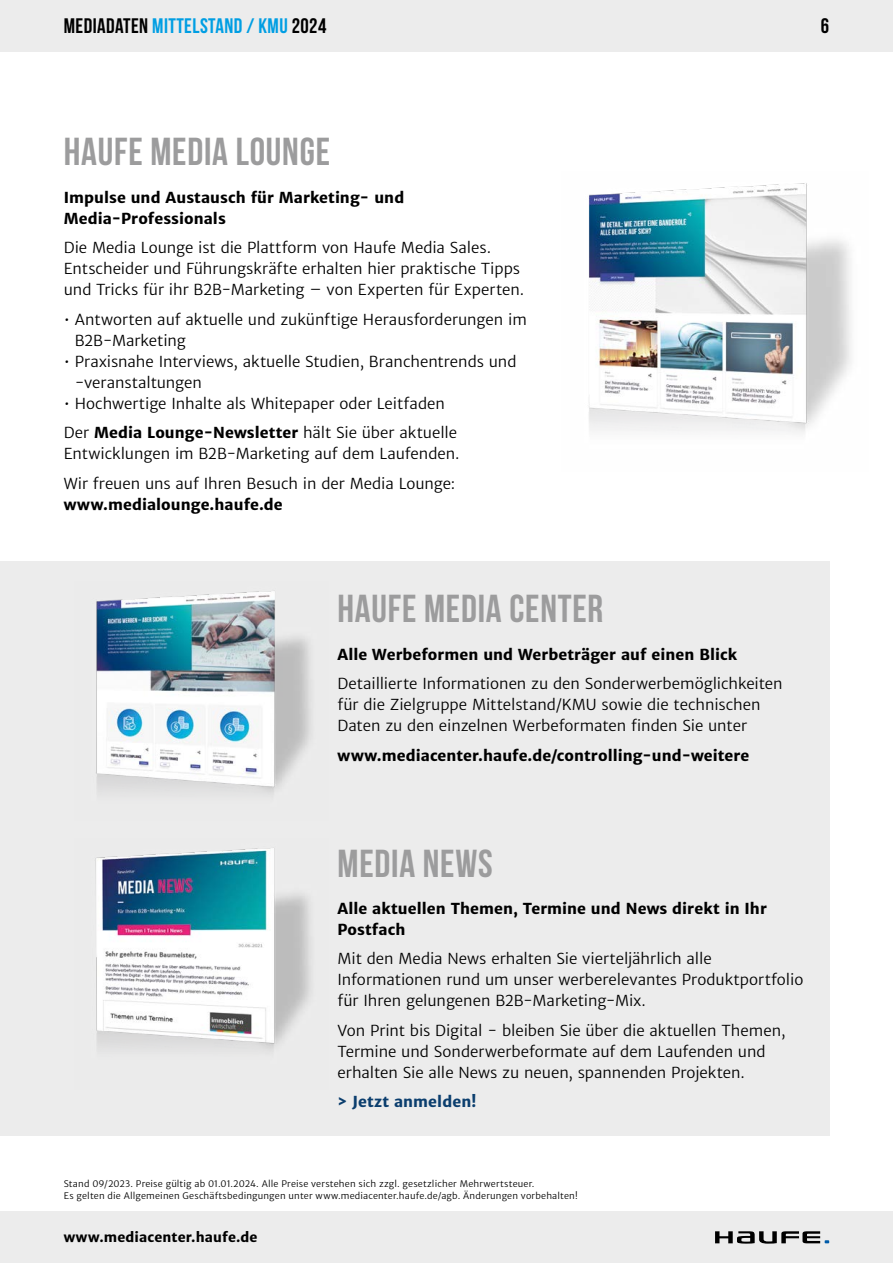
<style>
.page{position:relative;width:893px;height:1263px;background:#fff}
.page>*{position:absolute;margin:0;border:0;box-sizing:border-box;transform-origin:0 0}
.t1{font:700 39px "Bebas Neue";letter-spacing:.02em;color:#9c9c9d}
.t2{font:700 21px "Bebas Neue";letter-spacing:.02em;color:#009ee3}
.t3{font:700 21px "Bebas Neue";color:#000}
.t4{font:15px/21px "Haufe Merriweather Sans Lt";color:#000}
.t5{font:700 15px/21px "Haufe Merriweather Sans";letter-spacing:.005em;color:#000}
.t6{font:700 15px "Haufe Merriweather Sans";letter-spacing:.005em;color:#0b3e6e}
.t7{font:700 13.5px "Haufe Merriweather Sans";letter-spacing:.01em;color:#000}
.t8{font:9px/12px "Haufe Merriweather Sans Lt";letter-spacing:.02em;color:#000}
.s1{color:#000}
.s2{font-family:"Haufe Merriweather Sans";font-weight:700}
</style>
<div class="page">
<div style="left:0;top:0;width:893px;height:51px;background:#ececec"></div>
<div style="left:0;top:1212px;width:893px;height:51px;background:#ececec"></div>
<svg style="left:715px;top:1231px;width:114px;height:13px"></svg>
<img style="left:588px;top:183px;width:264px;height:250px">
<div style="left:0;top:561px;width:829px;height:574px;background:#ececec"></div>
<img style="left:96px;top:591px;width:215px;height:203px">
<img style="left:95px;top:848px;width:216px;height:203px">
<h2 class="t2" style="left:64px;top:15px;width:264px"><span class="s1">MEDIADATEN</span> MITTELSTAND / KMU <span class="s1">2024</span></h2>
<h2 class="t3" style="left:821px;top:15px;width:10px">6</h2>
<h1 class="t1" style="left:64px;top:130px;width:268px">HAUFE MEDIA LOUNGE</h1>
<p class="t5" style="left:64px;top:187px;width:342px">Impulse und Austausch für Marketing- und<br>Media-Professionals</p>
<p class="t4" style="left:64px;top:237px;width:462px">Die Media Lounge ist die Plattform von Haufe Media Sales.<br>Entscheider und Führungskräfte erhalten hier praktische Tipps und Tricks für ihr B2B-Marketing – von Experten für Experten.</p>
<p class="t4" style="left:75px;top:309px;width:454px;text-indent:-11px">• Antworten auf aktuelle und zukünftige Herausforderungen im<br>B2B-Marketing</p>
<p class="t4" style="left:75px;top:351px;width:443px;text-indent:-11px">• Praxisnahe Interviews, aktuelle Studien, Branchentrends und -veranstaltungen</p>
<p class="t4" style="left:64px;top:389px;width:395px;line-height:29.5px">• Hochwertige Inhalte als Whitepaper oder Leitfaden<br>Der <span class="s2">Media Lounge-Newsletter</span> hält Sie über aktuelle</p>
<p class="t4" style="left:64px;top:439px;width:397px;line-height:29.5px">Entwicklungen im B2B-Marketing auf dem Laufenden.<br>Wir freuen uns auf Ihren Besuch in der Media Lounge:</p>
<p class="t5" style="left:64px;top:494px;width:220px">www.medialounge.haufe.de</p>
<h1 class="t1" style="left:337px;top:588px;width:267px">HAUFE MEDIA CENTER</h1>
<p class="t5" style="left:337px;top:644px;width:401px">Alle Werbeformen und Werbeträger auf einen Blick</p>
<p class="t4" style="left:337px;top:673px;width:447px">Detaillierte Informationen zu den Sonderwerbemöglichkeiten für die Zielgruppe Mittelstand/KMU sowie die technischen<br>Daten zu den einzelnen Werbeformaten finden Sie unter</p>
<p class="t5" style="left:337px;top:745px;width:413px">www.mediacenter.haufe.de/controlling-und-weitere</p>
<h1 class="t1" style="left:337px;top:842px;width:157px">MEDIA NEWS</h1>
<p class="t5" style="left:337px;top:898px;width:431px">Alle aktuellen Themen, Termine und News direkt in Ihr<br>Postfach</p>
<p class="t4" style="left:337px;top:949px;width:467px">Mit den Media News erhalten Sie vierteljährlich alle<br>Informationen rund um unser werberelevantes Produktportfolio für Ihren gelungenen B2B-Marketing-Mix.</p>
<p class="t4" style="left:337px;top:1020px;width:449px">Von Print bis Digital - bleiben Sie über die aktuellen Themen,<br>Termine und Sonderwerbeformate auf dem Laufenden und erhalten Sie alle News zu neuen, spannenden Projekten.</p>
<p class="t6" style="left:337px;top:1093px;width:140px">&gt; Jetzt anmelden!</p>
<p class="t8" style="left:64px;top:1178px;width:515px">Stand 09/2023. Preise gültig ab 01.01.2024. Alle Preise verstehen sich zzgl. gesetzlicher Mehrwertsteuer.<br>Es gelten die Allgemeinen Geschäftsbedingungen unter www.mediacenter.haufe.de/agb. Änderungen vorbehalten!</p>
<p class="t7" style="left:64px;top:1228px;width:195px">www.mediacenter.haufe.de</p>
</div>
